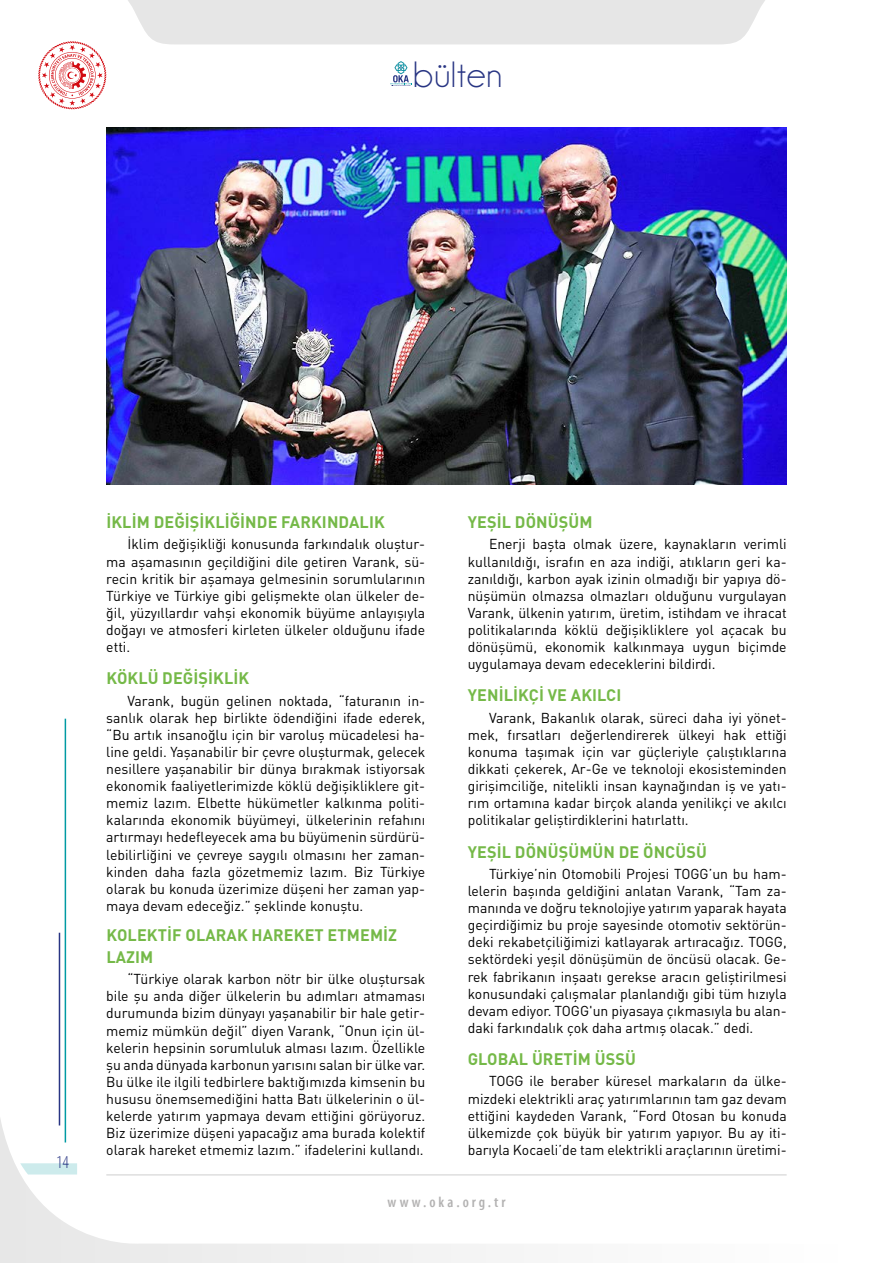
<style>
.page{position:relative;width:893px;height:1263px;background:#fff}
.page>*{position:absolute;margin:0;border:0;box-sizing:border-box;transform-origin:0 0}
.t1{font:36.9px "Champagne&Limousines";letter-spacing:.02em;color:#283583}
.t2{font:300 condensed 18px "Myriad Pro";color:#283583}
.t3{font:700 16.5px/21.6px "DIN Pro";letter-spacing:.005em;color:#75b948}
.t4{font:600 condensed 15px "Myriad Pro";letter-spacing:.2em;color:#b3b2b2}
.t5{font:14.25px/17.1px "DIN Pro";color:#000;text-align:justify}
</style>
<div class="page">
<svg style="left:0;top:1053px;width:787px;height:210px"></svg>
<svg style="left:20px;top:1163px;width:57px;height:11px"></svg>
<hr style="left:65px;top:719px;width:1px;height:423px;background:#009aa3">
<hr style="left:59px;top:933px;width:1px;height:192px;background:#283583">
<hr style="left:106px;top:1174px;width:681px;height:1px;background:#000">
<svg style="left:38px;top:0;width:727px;height:109px"></svg>
<img style="left:106px;top:128px;width:681px;height:357px">
<h1 class="t1" style="left:413px;top:56px;width:91px">bülten</h1>
<p class="t2" style="left:56px;top:1153px;width:14px">14</p>
<p class="t3" style="left:106px;top:511px;width:280px">İ KLİ M DEĞİŞİ KLİĞİ NDE FARKINDALIK</p>
<p class="t5" style="left:106px;top:535px;width:320px;text-indent:21px">İklim değişikliği konusunda farkındalık oluştur&shy;ma aşamasının geçildiğini dile getiren Varank, sü&shy;recin kritik bir aşamaya gelmesinin sorumlularının Türkiye ve Türkiye gibi gelişmekte olan ülkeler de&shy;ğil, yüzyıllardır vahşi ekonomik büyüme anlayışıyla doğayı ve atmosferi kirleten ülkeler olduğunu ifade etti.</p>
<p class="t3" style="left:106px;top:667px;width:144px">KÖKLÜ DEĞİŞİ KLİ K</p>
<p class="t5" style="left:106px;top:692px;width:320px;text-indent:21px">Varank, bugün gelinen noktada, “faturanın in&shy;sanlık olarak hep birlikte ödendiğini ifade ederek, “Bu artık insanoğlu için bir varoluş mücadelesi ha&shy;line geldi. Yaşanabilir bir çevre oluşturmak, gelecek nesillere yaşanabilir bir dünya bırakmak istiyorsak ekonomik faaliyetlerimizde köklü değişikliklere git&shy;memiz lazım. Elbette hükümetler kalkınma politi&shy;kalarında ekonomik büyümeyi, ülkelerinin refahını artırmayı hedefleyecek ama bu büyümenin sürdürü&shy;lebilirliğini ve çevreye saygılı olmasını her zaman&shy;kinden daha fazla gözetmemiz lazım. Biz Türkiye olarak bu konuda üzerimize düşeni her zaman yap&shy;maya devam edeceğiz.” şeklinde konuştu.</p>
<p class="t3" style="left:106px;top:924px;width:292px">KOLEKTİ F OLARAK HAREKET ETMEMİZ<br>LAZIM</p>
<p class="t5" style="left:106px;top:970px;width:320px;text-indent:21px">“Türkiye olarak karbon nötr bir ülke oluştursak bile şu anda diğer ülkelerin bu adımları atmaması durumunda bizim dünyayı yaşanabilir bir hale getir&shy;memiz mümkün değil” diyen Varank, “Onun için ül&shy;kelerin hepsinin sorumluluk alması lazım. Özellikle şu anda dünyada karbonun yarısını salan bir ülke var.<br>Bu ülke ile ilgili tedbirlere baktığımızda kimsenin bu hususu önemsemediğini hatta Batı ülkelerinin o ül&shy;kelerde yatırım yapmaya devam ettiğini görüyoruz.<br>Biz üzerimize düşeni yapacağız ama burada kolektif olarak hareket etmemiz lazım.” ifadelerini kullandı.</p>
<p class="t3" style="left:468px;top:511px;width:126px">YEŞİ L DÖNÜŞÜM</p>
<p class="t5" style="left:468px;top:535px;width:320px;text-indent:21px">Enerji başta olmak üzere, kaynakların verimli kullanıldığı, israfın en aza indiği, atıkların geri ka&shy;zanıldığı, karbon ayak izinin olmadığı bir yapıya dö&shy;nüşümün olmazsa olmazları olduğunu vurgulayan Varank, ülkenin yatırım, üretim, istihdam ve ihracat politikalarında köklü değişikliklere yol açacak bu dönüşümü, ekonomik kalkınmaya uygun biçimde uygulamaya devam edeceklerini bildirdi.</p>
<p class="t3" style="left:468px;top:684px;width:155px">YENİ Lİ KÇİ VE AKILCI</p>
<p class="t5" style="left:468px;top:709px;width:320px;text-indent:21px">Varank, Bakanlık olarak, süreci daha iyi yönet&shy;mek, fırsatları değerlendirerek ülkeyi hak ettiği konuma taşımak için var güçleriyle çalıştıklarına dikkati çekerek, Ar-Ge ve teknoloji ekosisteminden girişimciliğe, nitelikli insan kaynağından iş ve yatı&shy;rım ortamına kadar birçok alanda yenilikçi ve akılcı politikalar geliştirdiklerini hatırlattı.</p>
<p class="t3" style="left:468px;top:840px;width:240px">YEŞİ L DÖNÜŞÜMÜN DE ÖNCÜSÜ</p>
<p class="t5" style="left:468px;top:865px;width:320px;text-indent:21px">Türkiye’nin Otomobili Projesi TOGG’un bu ham&shy;lelerin başında geldiğini anlatan Varank, “Tam za&shy;manında ve doğru teknolojiye yatırım yaparak hayata geçirdiğimiz bu proje sayesinde otomotiv sektörün&shy;deki rekabetçiliğimizi katlayarak artıracağız. TOGG, sektördeki yeşil dönüşümün de öncüsü olacak. Ge&shy;rek fabrikanın inşaatı gerekse aracın geliştirilmesi konusundaki çalışmalar planlandığı gibi tüm hızıyla devam ediyor. TOGG'un piyasaya çıkmasıyla bu alan&shy;daki farkındalık çok daha artmış olacak.” dedi.</p>
<p class="t3" style="left:468px;top:1048px;width:170px">GLOBAL ÜRETİ M ÜSSÜ</p>
<p class="t5" style="left:468px;top:1072px;width:320px;text-indent:21px">TOGG ile beraber küresel markaların da ülke&shy;mizdeki elektrikli araç yatırımlarının tam gaz devam ettiğini kaydeden Varank, “Ford Otosan bu konuda ülkemizde çok büyük bir yatırım yapıyor. Bu ay iti&shy;barıyla Kocaeli’de tam elektrikli araçlarının üretimi-</p>
<p class="t4" style="left:387px;top:1194px;width:120px">www.oka.org.tr</p>
</div>
